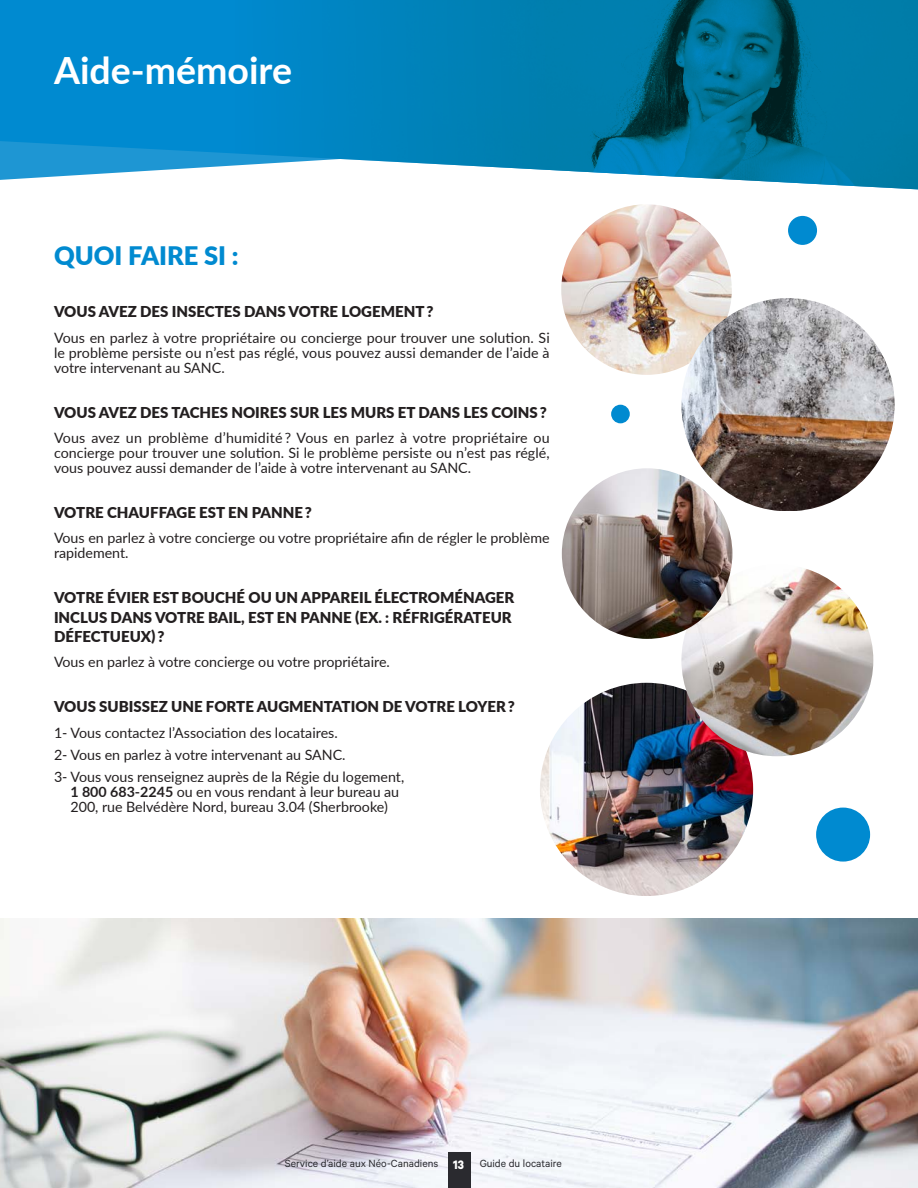
<style>
.page{position:relative;width:918px;height:1188px;background:#fff}
.page>*{position:absolute;margin:0;border:0;box-sizing:border-box;transform-origin:0 0}
.texte{font:700 37.5px "Lato";color:#fff}
.Sous-titre{font:900 25.5px "Lato";color:#008ad0}
.Sous-titre2{font:900 15px/19.5px "Lato";color:#231f20}
.texte-2{font:14.25px/15px "Lato";color:#231f20;text-align:justify}
.t1{font:11.7px "Calibre";color:#2a2a2f}
.s1{font-weight:700}
.s2{font-weight:700;font-size:13.8px;color:#fff}
</style>
<div class="page">
<img style="left:540px;top:683px;width:213px;height:213px;border-radius:107px">
<svg style="left:0;top:0;width:235px;height:180px;background:#0e90d2"></svg>
<img style="left:235px;top:0;width:683px;height:189px">
<img style="left:561px;top:204px;width:171px;height:171px;border-radius:85px">
<img style="left:681px;top:298px;width:214px;height:213px;border-radius:104px">
<img style="left:681px;top:564px;width:192px;height:192px;border-radius:96px">
<img style="left:0;top:918px;width:918px;height:270px">
<div style="left:788px;top:216px;width:29px;height:29px;background:#008ad0;border-radius:50%"></div>
<div style="left:816px;top:808px;width:54px;height:54px;background:#008ad0;border-radius:50%"></div>
<div style="left:611px;top:405px;width:19px;height:18px;background:#008ad0;border-radius:50%"></div>
<img style="left:562px;top:468px;width:170px;height:171px;border-radius:85px">
<div style="left:448px;top:1152px;width:22px;height:36px;background:#2a2a2f"></div>
<p class="texte" style="left:54px;top:43px;width:240px">Aide-mémoire</p>
<p class="Sous-titre" style="left:54px;top:237px;width:186px">QUOI FAIRE SI :</p>
<p class="Sous-titre2" style="left:54px;top:301px;width:381px">VOUS AVEZ DES INSECTES DANS VOTRE LOGEMENT ?</p>
<p class="texte-2" style="left:54px;top:329px;width:497px">Vous en parlez à votre propriétaire ou concierge pour trouver une solution. Si le problème persiste ou n’est pas réglé, vous pouvez aussi demander de l’aide à votre intervenant au SANC.</p>
<p class="Sous-titre2" style="left:54px;top:402px;width:494px">VOUS AVEZ DES TACHES NOIRES SUR LES MURS ET DANS LES COINS ?</p>
<p class="texte-2" style="left:54px;top:430px;width:497px">Vous avez un problème d’humidité ? Vous en parlez à votre propriétaire ou concierge pour trouver une solution. Si le problème persiste ou n’est pas réglé, vous pouvez aussi demander de l’aide à votre intervenant au SANC.</p>
<p class="Sous-titre2" style="left:54px;top:502px;width:260px">VOTRE CHAUFFAGE EST EN PANNE ?</p>
<p class="texte-2" style="left:54px;top:530px;width:497px">Vous en parlez à votre concierge ou votre propriétaire afin de régler le problème rapidement.</p>
<p class="Sous-titre2" style="left:54px;top:587px;width:462px">VOTRE ÉVIER EST BOUCHÉ OU UN APPAREIL ÉLECTROMÉNAGER<br>INCLUS DANS VOTRE BAIL, EST EN PANNE (EX. : RÉFRIGÉRATEUR<br>DÉFECTUEUX) ?</p>
<p class="texte-2" style="left:54px;top:654px;width:337px">Vous en parlez à votre concierge ou votre propriétaire.</p>
<p class="Sous-titre2" style="left:54px;top:697px;width:462px">VOUS SUBISSEZ UNE FORTE AUGMENTATION DE VOTRE LOYER ?</p>
<p class="texte-2" style="left:54px;top:724px;width:285px">1- Vous contactez l’Association des locataires.</p>
<p class="texte-2" style="left:54px;top:747px;width:293px">2- Vous en parlez à votre intervenant au SANC.</p>
<p class="texte-2" style="left:71px;top:769px;width:335px;text-align:left;text-indent:-17px">3- Vous vous renseignez auprès de la Régie du logement,<br><span class="s1">1 800 683-2245</span> ou en vous rendant à leur bureau au<br>200, rue Belvédère Nord, bureau 3.04 (Sherbrooke)</p>
<p class="t1" style="left:285px;top:1157px;width:278px">Service d’aide aux Néo-Canadiens <span class="s2">13</span> Guide du locataire</p>
</div>
